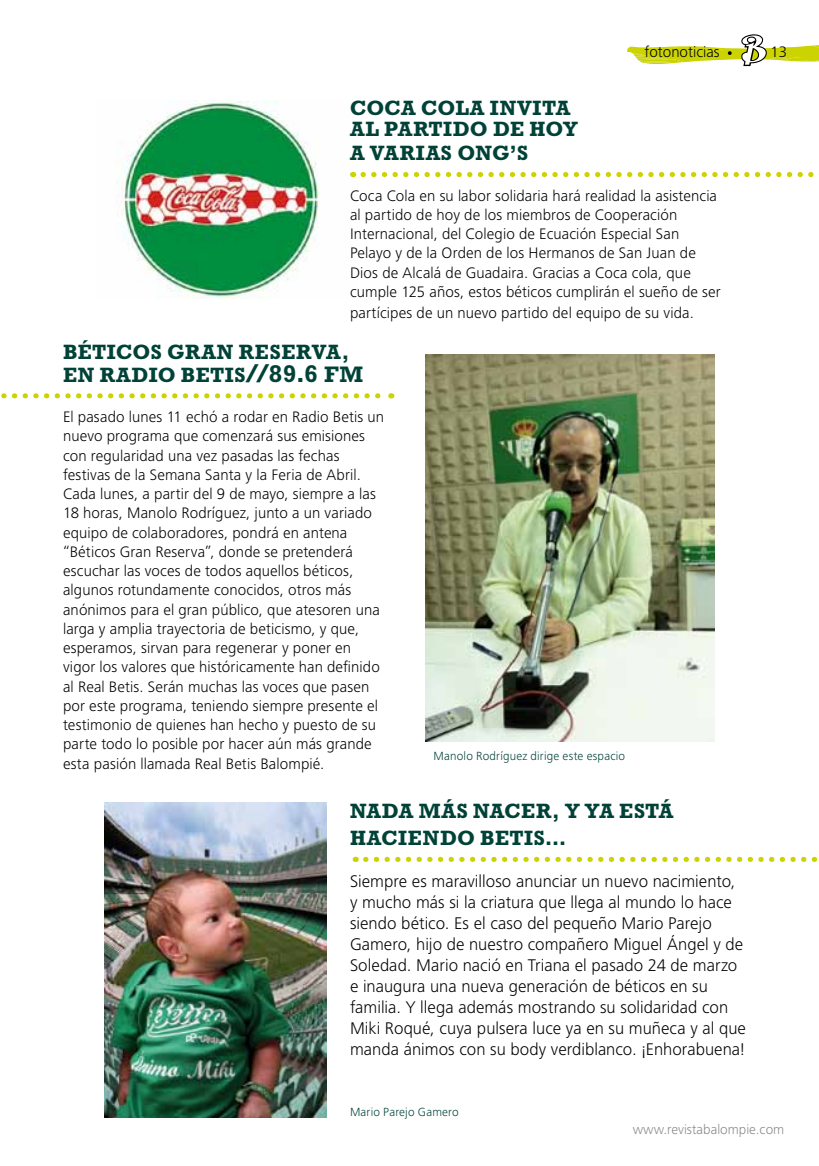
<style>
.page{position:relative;width:819px;height:1166px;background:#fff}
.page>*{position:absolute;margin:0;border:0;box-sizing:border-box;transform-origin:0 0}
.t1{font:700 21px/21px "Rockwell Std";letter-spacing:.015em;color:#004237}
.t2{font:300 17.5px/21px "Frutiger Next LT";color:#000}
.t3{font:300 15.75px/19.2px "Frutiger Next LT";letter-spacing:.005em;color:#000}
.t4{font:300 14px "Frutiger Next LT";color:#87888a}
.t5{font:300 12.25px "Frutiger Next LT";letter-spacing:.015em;color:#004237}
.s1{font-size:26.25px}
.s2{font-size:24.5px}
.s3{font-size:22.75px}
</style>
<div class="page">
<img style="left:116px;top:100px;width:241px;height:199px">
<svg style="left:627px;top:34px;width:192px;height:33px"></svg>
<svg style="left:363px;top:172px;width:456px;height:5px"></svg>
<svg style="left:1px;top:393px;width:380px;height:5px"></svg>
<svg style="left:366px;top:857px;width:451px;height:5px"></svg>
<img style="left:426px;top:355px;width:288px;height:386px">
<img style="left:104px;top:803px;width:223px;height:314px">
<p class="t3" style="left:644px;top:42px;width:77px">fotonoticias</p>
<p class="t3" style="left:770px;top:42px;width:18px">13</p>
<h1 class="t1" style="left:350px;top:97px;width:229px">COCA COLA INVITA<br>AL PARTIDO DE HOY</h1>
<h1 class="t1" style="left:350px;top:142px;width:180px">A VARIAS ONG’S</h1>
<p class="t3" style="left:350px;top:186px;width:372px">Coca Cola en su labor solidaria hará realidad la asistencia al partido de hoy de los miembros de Cooperación Internacional, del Colegio de Ecuación Especial San Pelayo y de la Orden de los Hermanos de San Juan de Dios de Alcalá de Guadaira. Gracias a Coca cola, que cumple 125 años, estos béticos cumplirán el sueño de ser</p>
<p class="t3" style="left:350px;top:303px;width:345px">partícipes de un nuevo partido del equipo de su vida.</p>
<h1 class="t1" style="left:63px;top:340px;width:302px;line-height:22.8px">BÉTICOS GRAN RESERVA,<br>EN RADIO BETIS<span class="s1">//</span><span class="s2">89.6</span> <span class="s3">FM</span></h1>
<p class="t3" style="left:63px;top:407px;width:322px">El pasado lunes 11 echó a rodar en Radio Betis un nuevo programa que comenzará sus emisiones con regularidad una vez pasadas las fechas festivas de la Semana Santa y la Feria de Abril.<br>Cada lunes, a partir del 9 de mayo, siempre a las 18 horas, Manolo Rodríguez, junto a un variado equipo de colaboradores, pondrá en antena “Béticos Gran Reserva”, donde se pretenderá escuchar las voces de todos aquellos béticos, algunos rotundamente conocidos, otros más anónimos para el gran público, que atesoren una larga y amplia trayectoria de beticismo, y que, esperamos, sirvan para regenerar y poner en vigor los valores que históricamente han definido al Real Betis. Serán muchas las voces que pasen por este programa, teniendo siempre presente el testimonio de quienes han hecho y puesto de su parte todo lo posible por hacer aún más grande esta pasión llamada Real Betis Balompié.</p>
<h1 class="t1" style="left:350px;top:798px;width:325px;line-height:26.2px">NADA MÁS NACER, Y YA ESTÁ<br>HACIENDO BETIS…</h1>
<p class="t2" style="left:350px;top:870px;width:397px">Siempre es maravilloso anunciar un nuevo nacimiento, y mucho más si la criatura que llega al mundo lo hace siendo bético. Es el caso del pequeño Mario Parejo Gamero, hijo de nuestro compañero Miguel Ángel y de Soledad. Mario nació en Triana el pasado 24 de marzo e inaugura una nueva generación de béticos en su familia. Y llega además mostrando su solidaridad con Miki Roqué, cuya pulsera luce ya en su muñeca y al que manda ánimos con su body verdiblanco. ¡Enhorabuena!</p>
<p class="t5" style="left:433px;top:749px;width:193px">Manolo Rodríguez dirige este espacio</p>
<p class="t5" style="left:350px;top:1105px;width:110px">Mario Parejo Gamero</p>
<p class="t4" style="left:632px;top:1122px;width:153px">www.revistabalompie.com</p>
</div>
